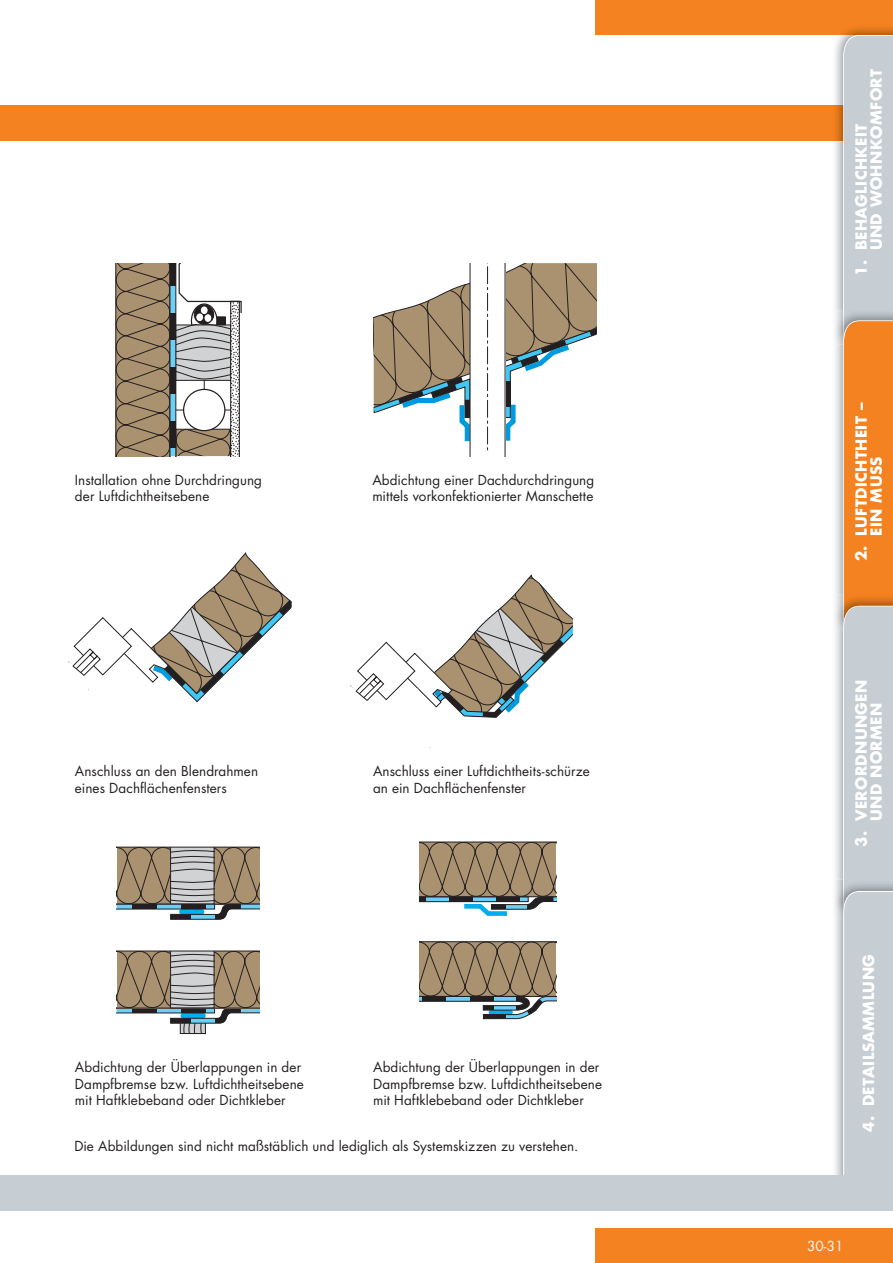
<style>
.page{position:relative;width:893px;height:1263px;background:#fff}
.page>*{position:absolute;margin:0;border:0;box-sizing:border-box;transform-origin:0 0}
.t1{font:700 15px/15px "Futura Std";letter-spacing:.025em;color:#fff}
.t2{font:13.5px/16.2px "Futura Std";letter-spacing:.005em;color:#231f20}
.t3{font:13.5px "Futura Std";color:#fff}
</style>
<div class="page">
<div style="left:595px;top:1228px;width:298px;height:35px;background:#f58220"></div>
<div style="left:595px;top:0;width:298px;height:35px;background:#f58220"></div>
<div style="left:49px;top:105px;width:794px;height:35px;background:#f58220"></div>
<svg style="left:117px;top:847px;width:142px;height:73px;background:#9d9789"></svg>
<div style="left:180px;top:1022px;width:26px;height:12px;border:1px solid #231f20"></div>
<svg style="left:117px;top:951px;width:142px;height:82px"></svg>
<svg style="left:115px;top:263px;width:127px;height:193px"></svg>
<svg style="left:419px;top:842px;width:137px;height:74px;background:#9a907d"></svg>
<svg style="left:419px;top:941px;width:137px;height:78px"></svg>
<svg style="left:374px;top:263px;width:223px;height:193px"></svg>
<div style="left:0;top:105px;width:124px;height:35px;background:#f58220"></div>
<img style="left:832px;top:27px;width:61px;height:282px">
<img style="left:832px;top:105px;width:11px;height:35px">
<img style="left:835px;top:309px;width:8px;height:571px">
<img style="left:835px;top:594px;width:8px;height:36px">
<img style="left:834px;top:880px;width:9px;height:295px">
<svg style="left:843px;top:35px;width:50px;height:1140px;background:#d2bca9"></svg>
<div style="left:0;top:1175px;width:893px;height:35px;background:#c6ced4"></div>
<svg style="left:350px;top:574px;width:223px;height:144px"></svg>
<svg style="left:68px;top:552px;width:224px;height:151px"></svg>
<p class="t2" style="left:75px;top:472px;width:189px">Installation ohne Durchdringung der Luftdichtheitsebene</p>
<p class="t2" style="left:372px;top:472px;width:223px">Abdichtung einer Dachdurchdringung mittels vorkonfektionierter Manschette</p>
<p class="t2" style="left:75px;top:763px;width:185px">Anschluss an den Blendrahmen eines Dachflächenfensters</p>
<p class="t2" style="left:373px;top:763px;width:218px">Anschluss einer Luftdichtheits-schürze an ein Dachflächenfenster</p>
<p class="t2" style="left:75px;top:1059px;width:230px">Abdichtung der Überlappungen in der<br>Dampfbremse bzw. Luftdichtheitsebene mit Haftklebeband oder Dichtkleber</p>
<p class="t2" style="left:373px;top:1059px;width:230px">Abdichtung der Überlappungen in der<br>Dampfbremse bzw. Luftdichtheitsebene mit Haftklebeband oder Dichtkleber</p>
<p class="t2" style="left:74px;top:1138px;width:505px">Die Abbildungen sind nicht maßstäblich und lediglich als Systemskizzen zu verstehen.</p>
<p class="t1" style="left:853px;top:250px;width:183px;text-indent:-26px;rotate:-90deg">1. Behaglichkeit<br>und Wohnkomfort</p>
<p class="t1" style="left:853px;top:536px;width:134px;text-indent:-26px;rotate:-90deg">2. luftdichtheit – ein muss</p>
<p class="t1" style="left:853px;top:846px;width:168px;text-align:center;rotate:-90deg">3. Verordnungen und normen</p>
<p class="t1" style="left:861px;top:1132px;width:179px;rotate:-90deg">4. detailsammlung</p>
<p class="t3" style="left:807px;top:1237px;width:38px">30-31</p>
</div>
